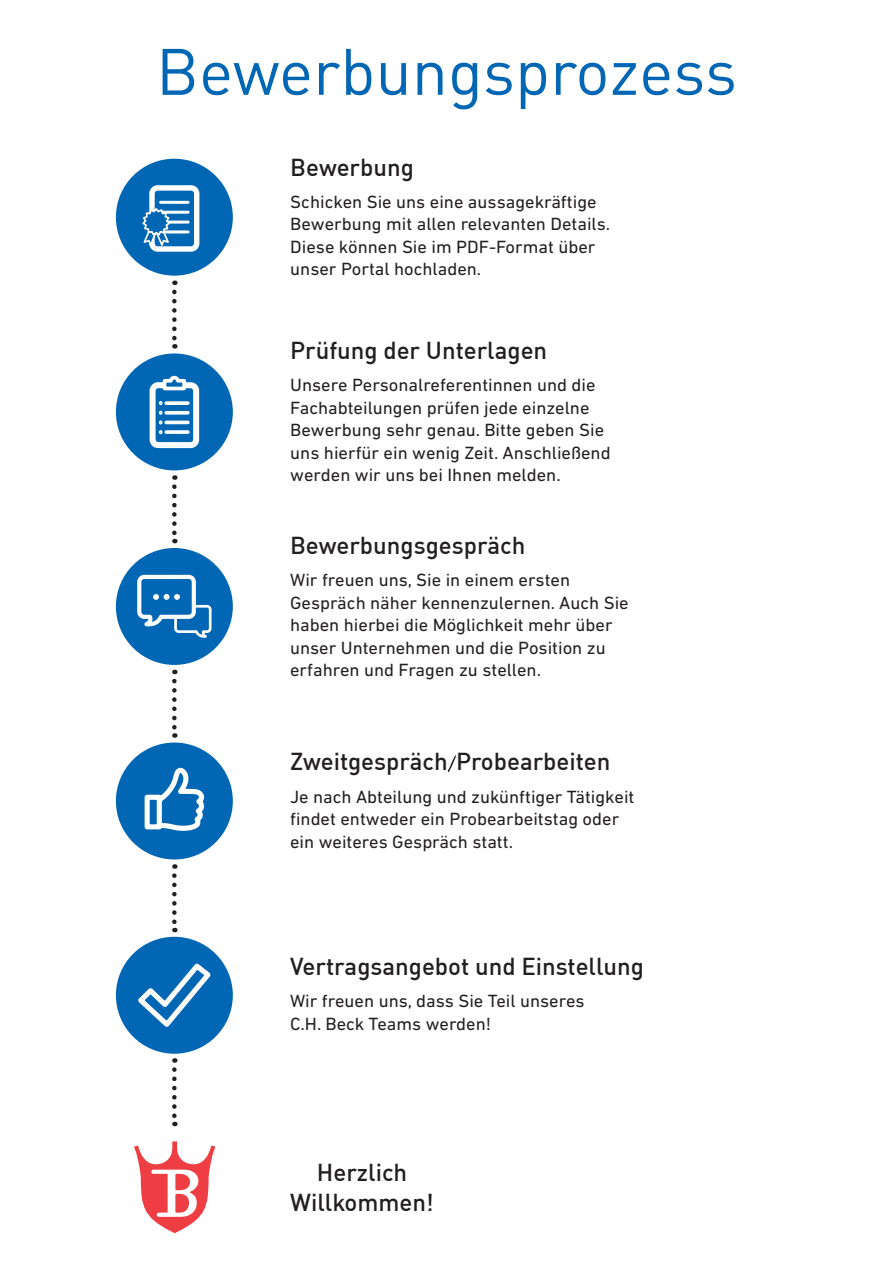
<style>
.page{position:relative;width:893px;height:1263px;background:#fff}
.page>*{position:absolute;margin:0;border:0;box-sizing:border-box;transform-origin:0 0}
.t1{font:64.5px "DIN Pro";color:#0166b3}
.t2{font:500 24px "DIN Pro";color:#231f20}
.t3{font:18px/22.5px "DIN Next LT Pro";color:#231f20}
</style>
<div class="page">
<div style="left:116px;top:159px;width:117px;height:117px;background:#0166b3;border-radius:50%"></div>
<div style="left:116px;top:353px;width:117px;height:117px;background:#0166b3;border-radius:50%"></div>
<div style="left:116px;top:548px;width:117px;height:117px;background:#0166b3;border-radius:50%"></div>
<div style="left:116px;top:742px;width:117px;height:117px;background:#0166b3;border-radius:50%"></div>
<div style="left:116px;top:937px;width:117px;height:117px;background:#0166b3;border-radius:50%"></div>
<svg style="left:134px;top:1141px;width:81px;height:92px"></svg>
<svg style="left:138px;top:963px;width:73px;height:64px"></svg>
<div style="left:150px;top:382px;width:49px;height:66px;border:6px solid #fff;border-radius:5px"></div>
<svg style="left:166px;top:401px;width:22px;height:4px"></svg>
<svg style="left:166px;top:411px;width:22px;height:4px"></svg>
<hr style="left:166px;top:421px;width:22px;height:3px;background:#fff">
<svg style="left:166px;top:430px;width:22px;height:4px"></svg>
<svg style="left:159px;top:401px;width:3px;height:4px"></svg>
<svg style="left:159px;top:411px;width:3px;height:13px"></svg>
<svg style="left:159px;top:430px;width:3px;height:4px"></svg>
<svg style="left:161px;top:375px;width:27px;height:16px"></svg>
<svg style="left:144px;top:767px;width:61px;height:64px"></svg>
<svg style="left:137px;top:574px;width:75px;height:64px"></svg>
<div style="left:149px;top:185px;width:50px;height:67px;border:5px solid #fff;border-radius:6px"></div>
<hr style="left:161px;top:201px;width:27px;height:3px;background:#fff">
<hr style="left:161px;top:211px;width:27px;height:3px;background:#fff">
<hr style="left:161px;top:221px;width:27px;height:3px;background:#fff">
<hr style="left:161px;top:230px;width:27px;height:3px;background:#fff">
<svg style="left:142px;top:207px;width:30px;height:43px"></svg>
<svg style="left:448px;top:755px;width:8px;height:17px"></svg>
<svg style="left:172px;top:292px;width:5px;height:57px"></svg>
<svg style="left:172px;top:487px;width:5px;height:56px"></svg>
<svg style="left:172px;top:681px;width:5px;height:57px"></svg>
<svg style="left:172px;top:875px;width:5px;height:57px"></svg>
<svg style="left:172px;top:1069px;width:5px;height:57px"></svg>
<p class="t1" style="left:156px;top:21px;width:583px">Bewerbungsprozess</p>
<p class="t2" style="left:290px;top:148px;width:125px">Bewerbung</p>
<p class="t3" style="left:290px;top:190px;width:321px">Schicken Sie uns eine aussagekräftige Bewerbung mit allen relevanten Details.<br>Diese können Sie im PDF-Format über unser Portal hochladen.</p>
<p class="t2" style="left:290px;top:331px;width:259px">Prüfung der Unterlagen</p>
<p class="t3" style="left:290px;top:374px;width:322px">Unsere Personalreferentinnen und die Fachabteilungen prüfen jede einzelne Bewerbung sehr genau. Bitte geben Sie uns hierfür ein wenig Zeit. Anschließend werden wir uns bei Ihnen melden.</p>
<p class="t2" style="left:290px;top:526px;width:237px">Bewerbungsgespräch</p>
<p class="t3" style="left:290px;top:568px;width:340px">Wir freuen uns, Sie in einem ersten Gespräch näher kennenzulernen. Auch Sie haben hierbei die Möglichkeit mehr über unser Unternehmen und die Position zu erfahren und Fragen zu stellen.</p>
<p class="t2" style="left:290px;top:742px;width:322px">Zweitgespräch Probearbeiten</p>
<p class="t3" style="left:290px;top:785px;width:346px">Je nach Abteilung und zukünftiger Tätigkeit findet entweder ein Probearbeitstag oder ein weiteres Gespräch statt.</p>
<p class="t2" style="left:290px;top:947px;width:355px">Vertragsangebot und Einstellung</p>
<p class="t3" style="left:290px;top:989px;width:296px">Wir freuen uns, dass Sie Teil unseres<br>C.H. Beck Teams werden!</p>
<p class="t2" style="left:317px;top:1153px;width:92px">Herzlich</p>
<p class="t2" style="left:290px;top:1183px;width:145px">Willkommen!</p>
</div>
